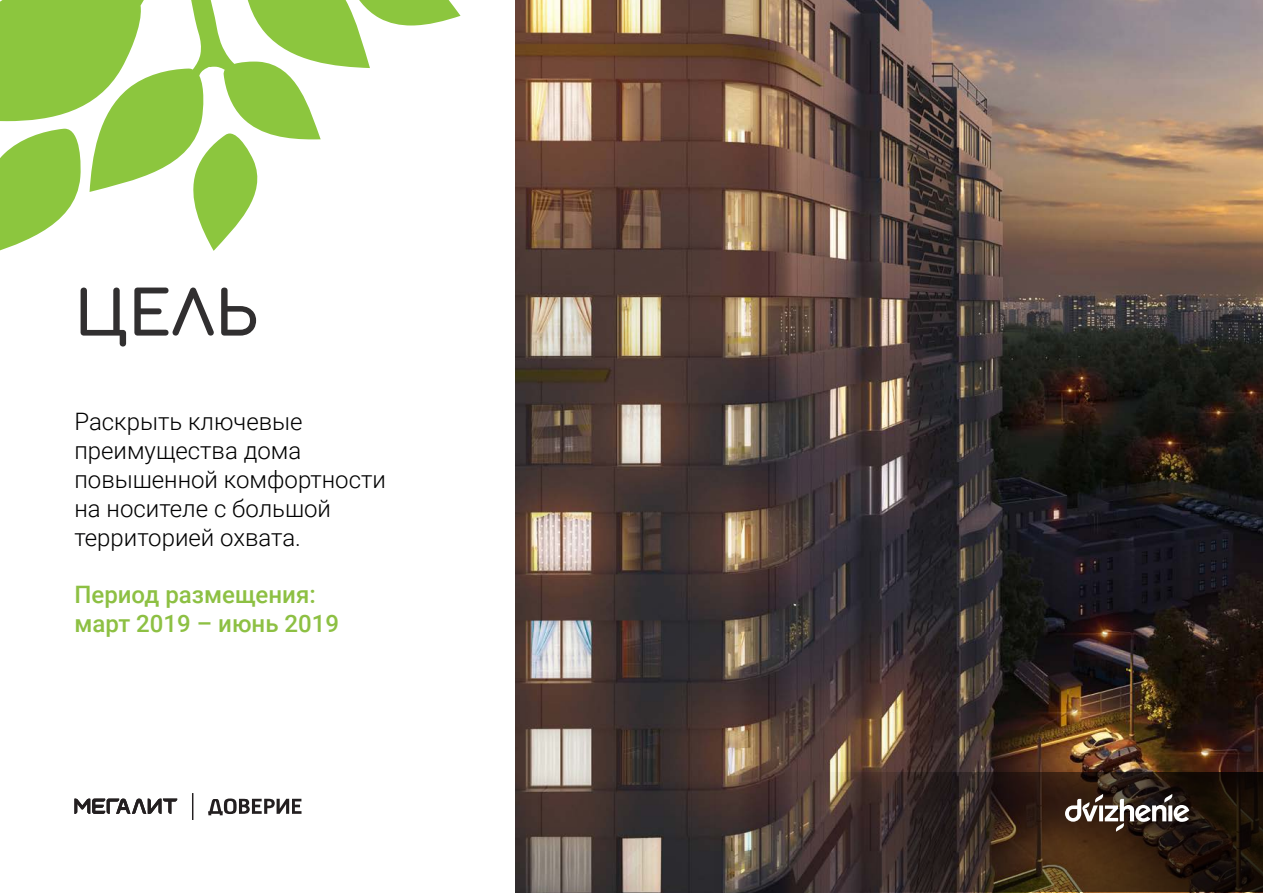
<style>
.page{position:relative;width:1263px;height:893px;background:#fff}
.page>*{position:absolute;margin:0;border:0;box-sizing:border-box;transform-origin:0 0}
.t1{font:700 61.5px "Comfortaa";color:#312f30}
.t2{font:300 24px/28.8px "Roboto";color:#000001}
.t3{font:500 24px/28.8px "Roboto";color:#8dc043}
</style>
<div class="page">
<img style="left:516px;top:0;width:747px;height:893px">
<svg style="left:714px;top:772px;width:549px;height:120px"></svg>
<svg style="left:1065px;top:794px;width:124px;height:38px"></svg>
<svg style="left:208px;top:798px;width:93px;height:17px"></svg>
<svg style="left:74px;top:799px;width:103px;height:15px"></svg>
<svg style="left:192px;top:793px;width:1px;height:27px"></svg>
<svg style="left:0;top:192px;width:78px;height:59px"></svg>
<svg style="left:375px;top:0;width:85px;height:26px"></svg>
<svg style="left:193px;top:192px;width:63px;height:59px"></svg>
<svg style="left:0;top:0;width:375px;height:192px;fill:#8cc63e"></svg>
<svg style="left:0;top:0;width:47px;height:8px"></svg>
<p class="t1" style="left:74px;top:257px;width:186px">ЦЕЛЬ</p>
<p class="t2" style="left:74px;top:407px;width:313px">Раскрыть ключевые преимущества дома повышенной комфортности на носителе с большой территорией охвата.</p>
<p class="t3" style="left:74px;top:579px;width:266px">Период размещения: март 2019 – июнь 2019</p>
</div>
